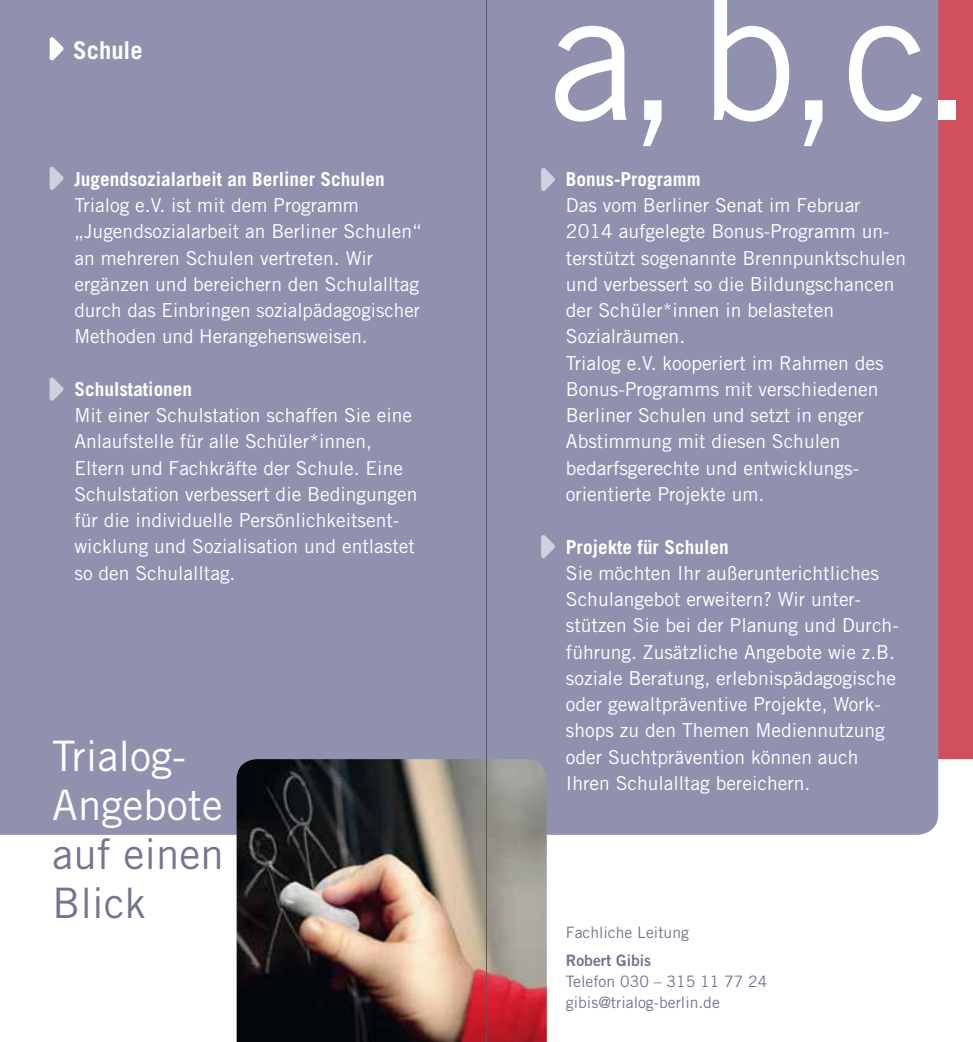
<style>
.page{position:relative;width:973px;height:1042px;background:#fff}
.page>*{position:absolute;margin:0;border:0;box-sizing:border-box;transform-origin:0 0}
.t1{font:177.45px "Trade Gothic";color:#fff}
.t2{font:42px/49px "Trade Gothic";color:#fff}
.t3{font:42px/49px "Trade Gothic";color:#74758e}
.t4{font:700 24.5px "Trade Gothic";color:#fff}
.t5{font:19.25px/26.2px "Trade Gothic";color:#fff}
.t6{font:700 19.25px "Trade Gothic";color:#fff}
.t7{font:15.75px/21px "Trade Gothic";color:#74758e}
.t8{font:15.75px "Trade Gothic Bold Two";color:#74758e}
</style>
<div class="page">
<div style="left:938px;top:287px;width:34px;height:472px;background:#d1505f"></div>
<div style="left:0;top:0;width:972px;height:287px;background:#d1505f"></div>
<div style="left:0;top:0;width:938px;height:835px;background:#9091af"></div>
<img style="left:236px;top:759px;width:310px;height:283px">
<svg style="left:50px;top:167px;width:13px;height:23px"></svg>
<svg style="left:50px;top:378px;width:13px;height:23px"></svg>
<svg style="left:541px;top:168px;width:14px;height:23px"></svg>
<svg style="left:541px;top:535px;width:14px;height:23px"></svg>
<svg style="left:50px;top:37px;width:13px;height:23px"></svg>
<hr style="left:486px;top:0;width:1px;height:1042px;background:#58585a">
<p class="t4" style="left:73px;top:35px;width:71px">Schule</p>
<p class="t6" style="left:74px;top:167px;width:312px">Jugendsozialarbeit an Berliner Schulen</p>
<p class="t5" style="left:74px;top:192px;width:349px">Trialog e.V. ist mit dem Programm „Jugendsozialarbeit an Berliner Schulen“ an mehreren Schulen vertreten. Wir ergänzen und bereichern den Schulalltag durch das Einbringen sozialpädagogischer Methoden und Herangehensweisen.</p>
<p class="t6" style="left:74px;top:377px;width:119px">Schulstationen</p>
<p class="t5" style="left:74px;top:402px;width:344px">Mit einer Schulstation schaffen Sie eine Anlaufstelle für alle Schüler*innen, Eltern und Fachkräfte der Schule. Eine Schulstation verbessert die Bedingungen für die individuelle Persönlichkeitsent&shy;wicklung und Sozialisation und entlastet so den Schulalltag.</p>
<h2 class="t2" style="left:52px;top:731px;width:172px">Trialog-<br>Angebote</h2>
<h2 class="t3" style="left:52px;top:829px;width:173px">auf einen<br>Blick</h2>
<h1 class="t1" style="left:547px;top:-51px;width:428px">a, b, c.</h1>
<p class="t6" style="left:566px;top:167px;width:136px">Bonus-Programm</p>
<p class="t5" style="left:566px;top:192px;width:342px">Das vom Berliner Senat im Februar 2014 aufgelegte Bonus-Programm un&shy;terstützt sogenannte Brennpunktschulen und verbessert so die Bildungschancen der Schüler*innen in belasteten Sozialräumen.<br>Trialog e.V. kooperiert im Rahmen des Bonus-Programms mit verschiedenen Berliner Schulen und setzt in enger Abstimmung mit diesen Schulen bedarfsgerechte und entwicklungs&shy;orientierte Projekte um.</p>
<p class="t6" style="left:566px;top:535px;width:164px">Projekte für Schulen</p>
<p class="t5" style="left:566px;top:559px;width:334px">Sie möchten Ihr außerunterichtliches Schulangebot erweitern? Wir unter&shy;stützen Sie bei der Planung und Durch&shy;führung. Zusätzliche Angebote wie z.B. soziale Beratung, erlebnispädagogische oder gewaltpräventive Projekte, Work&shy;shops zu den Themen Mediennutzung oder Suchtprävention können auch Ihren Schulalltag bereichern.</p>
<p class="t7" style="left:566px;top:921px;width:124px">Fachliche Leitung</p>
<p class="t8" style="left:566px;top:950px;width:87px">Robert Gibis</p>
<p class="t7" style="left:566px;top:970px;width:203px">Telefon 030 – 315 11 77 24 gibis@trialog-berlin.de</p>
</div>
